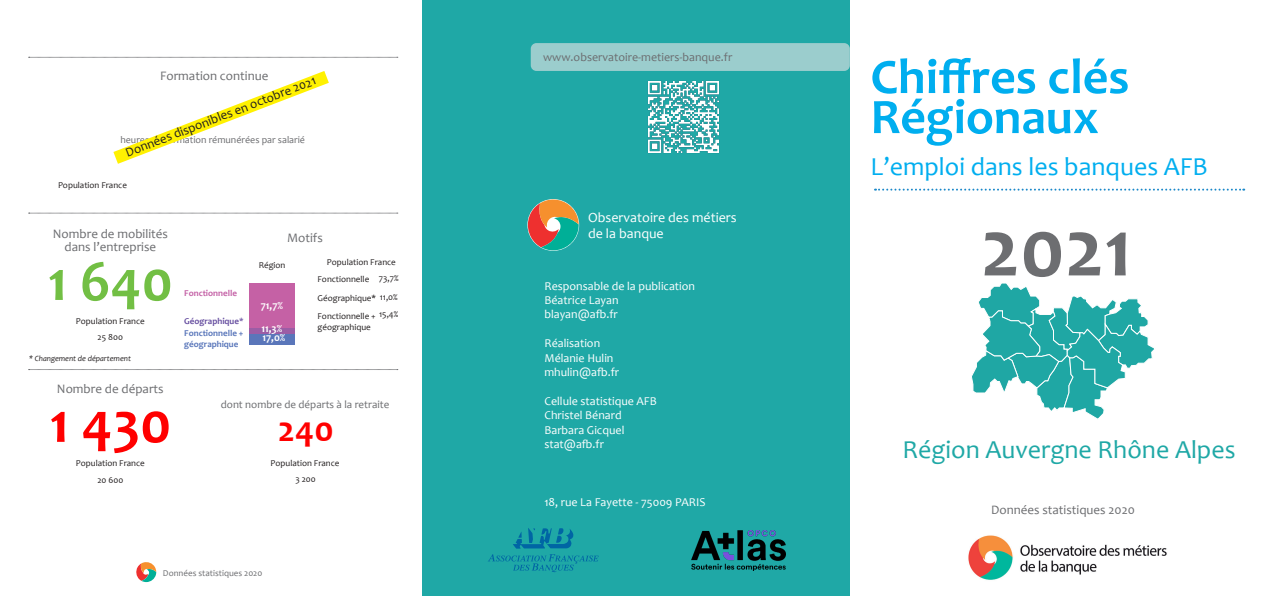
<style>
.page{position:relative;width:1276px;height:596px;background:#fff}
.page>*{position:absolute;margin:0;border:0;box-sizing:border-box;transform-origin:0 0}
.chiffres_familles{font:700 83px "Candara";color:#6d6e71}
.chiffres_familles-2{font:700 58px "Candara";color:#72bf44}
.chiffres_familles-3{font:700 58px "Candara";color:#f00}
.titre_couv{font:700 50px "Candara";color:#00aeef}
.chiffres_familles-4{font:700 36px "Candara";color:#f00}
.ss_titre_couv{font:26px "Candara";color:#00aeef}
.région{font:26px "Candara";color:#1fa8a6}
.contacts{font:14px/16.8px "Candara";color:#fff}
.theme{font:13px/13px "Candara";color:#6c6d70;text-align:center}
.theme-2{font:13px "Candara";color:#231f20}
.chiffres_familles-5{font:13px "Candara";color:#6d6e71}
.contacts-2{font:12px/14.4px "Candara";color:#fff}
.contacts-3{font:12px "Candara";color:#6c6d70}
.ss_theme{font:11px "Candara";color:#6c6d70}
.t1{font:700 11px "Candara";color:#fff}
.txt{font:10px "Candara";color:#6c6d70}
.txt_france{font:9px "Candara";color:#231f20}
.legende{font:9px/10.8px "Candara";color:#231f20}
.legende-2{font:700 9px/10.8px "Candara";color:#5976ba}
.chiffre_france{font:9px "Candara";color:#231f20}
.chiffres_familles-6{font:9px "Candara";color:#6d6e71}
.legende-3{font:700 9px "Candara";color:#6850a1}
.legende-4{font:700 9px "Candara";color:#c461a6}
.txt_france-2{font:italic 8px "Candara";color:#231f20}
</style>
<div class="page">
<svg style="left:971px;top:283px;width:183px;height:136px"></svg>
<svg style="left:29px;top:57px;width:369px;height:1px"></svg>
<svg style="left:875px;top:188px;width:369px;height:2px"></svg>
<svg style="left:29px;top:213px;width:369px;height:1px"></svg>
<svg style="left:29px;top:369px;width:369px;height:1px"></svg>
<div style="left:422px;top:0;width:427px;height:595px;background:#1fa8a6"></div>
<svg style="left:136px;top:562px;width:20px;height:19px"></svg>
<div style="left:531px;top:43px;width:319px;height:28px;background:#9bcdcd;border-radius:6px"></div>
<img style="left:648px;top:81px;width:71px;height:72px">
<img style="left:692px;top:530px;width:93px;height:40px">
<svg style="left:488px;top:528px;width:110px;height:43px"></svg>
<img style="left:968px;top:535px;width:199px;height:45px">
<svg style="left:527px;top:199px;width:52px;height:51px"></svg>
<div style="left:249px;top:334px;width:45px;height:10px;background:#5a76ba"></div>
<div style="left:249px;top:327px;width:45px;height:7px;background:#9c5da5"></div>
<div style="left:249px;top:283px;width:45px;height:44px;background:#c561a5"></div>
<svg style="left:113px;top:71px;width:216px;height:93px"></svg>
<p class="theme" style="left:160px;top:69px;width:110px">Formation continue</p>
<p class="theme-2" style="left:123px;top:145px;width:204px;rotate:-21deg">Données disponibles en octobre 2021</p>
<p class="txt" style="left:120px;top:134px;width:186px">heures de formation rémunérées par salarié</p>
<p class="txt_france" style="left:58px;top:179px;width:70px">Population France</p>
<p class="theme" style="left:53px;top:226px;width:117px">Nombre de mobilités dans l’entreprise</p>
<p class="theme" style="left:287px;top:231px;width:37px">Motifs</p>
<p class="chiffres_familles-2" style="left:48px;top:244px;width:126px">1 640</p>
<p class="txt_france" style="left:76px;top:315px;width:70px">Population France</p>
<p class="chiffre_france" style="left:98px;top:331px;width:27px">25 800</p>
<p class="txt_france-2" style="left:29px;top:353px;width:103px">* Changement de département</p>
<p class="theme" style="left:57px;top:381px;width:108px">Nombre de départs</p>
<p class="legende-4" style="left:184px;top:287px;width:54px">Fonctionnelle</p>
<p class="legende-3" style="left:184px;top:315px;width:61px">Géographique*</p>
<p class="legende-2" style="left:184px;top:327px;width:61px">Fonctionnelle + géographique</p>
<p class="txt_france" style="left:259px;top:259px;width:28px">Région</p>
<p class="txt_france" style="left:327px;top:256px;width:70px">Population France</p>
<p class="t1" style="left:261px;top:298px;width:24px">71,7%</p>
<p class="t1" style="left:261px;top:321px;width:22px">11,3%</p>
<p class="t1" style="left:262px;top:330px;width:25px">17,0%</p>
<p class="legende" style="left:317px;top:273px;width:53px">Fonctionnelle</p>
<p class="chiffre_france" style="left:379px;top:272px;width:21px">73,7%</p>
<p class="chiffre_france" style="left:379px;top:308px;width:21px">15,4%</p>
<p class="legende" style="left:317px;top:292px;width:82px">Géographique* 11,0%</p>
<p class="legende" style="left:317px;top:310px;width:60px">Fonctionnelle + géographique</p>
<p class="ss_theme" style="left:221px;top:397px;width:170px">dont nombre de départs à la retraite</p>
<p class="chiffres_familles-3" style="left:50px;top:386px;width:123px">1 430</p>
<p class="chiffres_familles-4" style="left:278px;top:406px;width:57px">240</p>
<p class="txt_france" style="left:76px;top:457px;width:70px">Population France</p>
<p class="txt_france" style="left:271px;top:457px;width:70px">Population France</p>
<p class="chiffre_france" style="left:97px;top:474px;width:27px">20 600</p>
<p class="chiffre_france" style="left:295px;top:473px;width:22px">3 200</p>
<p class="chiffres_familles-6" style="left:163px;top:567px;width:101px">Données statistiques 2020</p>
<p class="contacts-3" style="left:543px;top:49px;width:191px">www.observatoire-metiers-banque.fr</p>
<p class="contacts" style="left:588px;top:208px;width:150px">Observatoire des métiers de la banque</p>
<p class="contacts-2" style="left:544px;top:278px;width:152px">Responsable de la publication</p>
<p class="contacts-2" style="left:544px;top:292px;width:76px">Béatrice Layan</p>
<p class="contacts-2" style="left:544px;top:307px;width:75px">blayan@afb.fr</p>
<p class="contacts-2" style="left:544px;top:336px;width:57px">Réalisation</p>
<p class="contacts-2" style="left:544px;top:350px;width:71px">Mélanie Hulin</p>
<p class="contacts-2" style="left:544px;top:364px;width:76px">mhulin@afb.fr</p>
<p class="contacts-2" style="left:544px;top:393px;width:114px">Cellule statistique AFB<br>Christel Bénard<br>Barbara Gicquel stat@afb.fr</p>
<p class="contacts-2" style="left:544px;top:494px;width:163px">18, rue La Fayette - 75009 PARIS</p>
<p class="titre_couv" style="left:870px;top:45px;width:260px">Chiffres clés</p>
<p class="titre_couv" style="left:870px;top:85px;width:230px">Régionaux</p>
<p class="ss_titre_couv" style="left:870px;top:150px;width:339px">L’emploi dans les banques AFB</p>
<p class="chiffres_familles" style="left:980px;top:196px;width:153px">2021</p>
<p class="région" style="left:902px;top:433px;width:335px">Région Auvergne Rhône Alpes</p>
<p class="chiffres_familles-5" style="left:991px;top:501px;width:145px">Données statistiques 2020</p>
</div>
